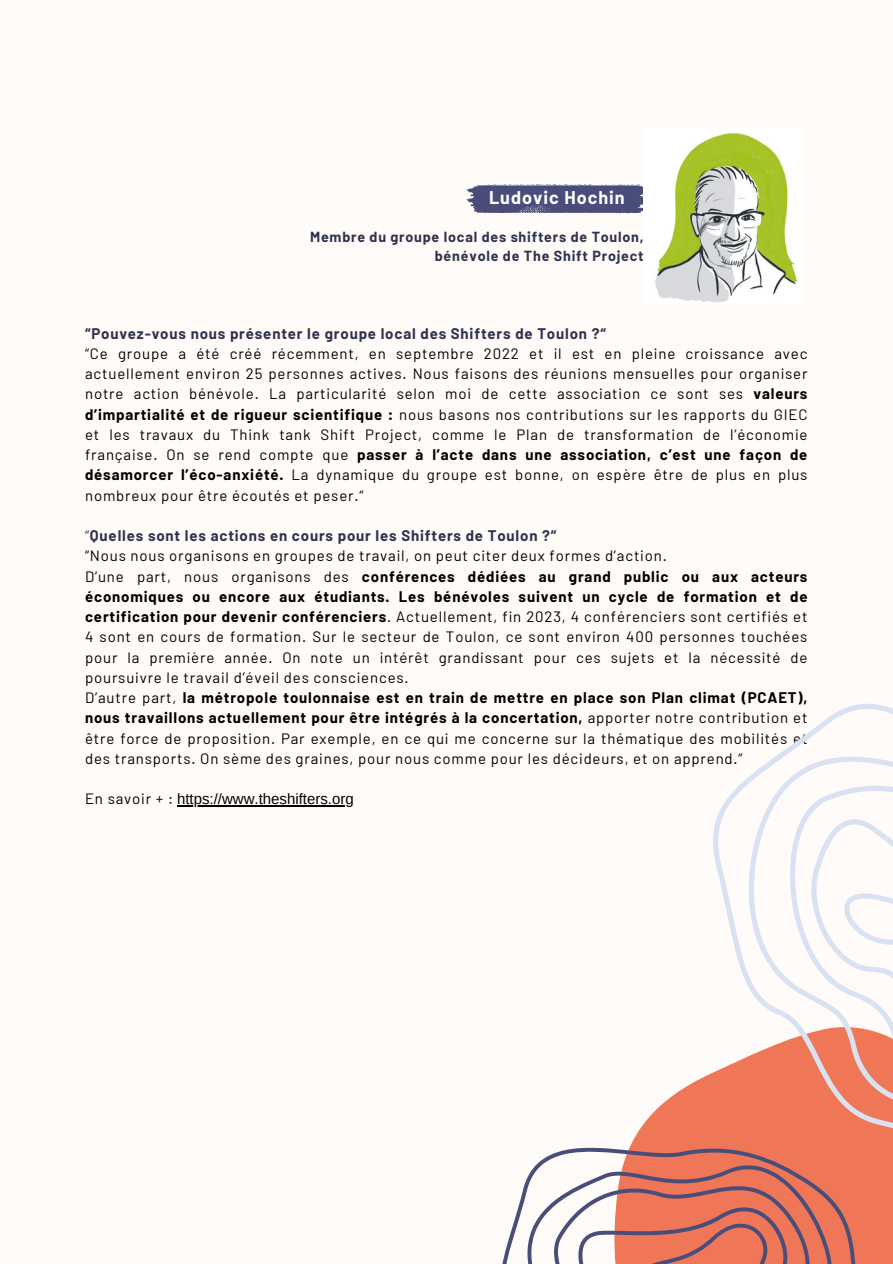
<style>
.page{position:relative;width:893px;height:1264px;background:#fff}
.page>*{position:absolute;margin:0;border:0;box-sizing:border-box;transform-origin:0 0}
.t1{font:700 18px "Barlow";letter-spacing:.055em;color:#fff}
.t2{font:15px/20.2px "Barlow";letter-spacing:.055em;color:#000}
.t3{font:15px/20.2px "Barlow";letter-spacing:.055em;color:#010101;text-align:justify}
.t4{font:700 15px "Barlow";letter-spacing:.055em;color:#2f3250}
.t5{font:15px "Arimo";color:#000}
.t6{font:700 14.25px/19.2px "Barlow";letter-spacing:.055em;color:#2f3250;text-align:right}
.s1{font-weight:700}
.s2{color:#2f3250}
.s3{font-weight:700;color:#2f3250}
.s4{font-family:"Barlow"}
</style>
<div class="page">
<div style="left:0;top:0;width:892px;height:1263px;background:#fffbf8"></div>
<svg style="left:466px;top:184px;width:177px;height:30px;background:#5e6189"></svg>
<img style="left:655px;top:133px;width:142px;height:170px">
<hr style="left:177px;top:805px;width:177px;height:1px;background:#000">
<svg style="left:502px;top:1094px;width:390px;height:169px"></svg>
<svg style="left:675px;top:704px;width:217px;height:491px"></svg>
<p class="t1" style="left:489px;top:186px;width:137px">Ludovic Hochin</p>
<p class="t6" style="left:310px;top:226px;width:335px">Membre du groupe local des shifters de Toulon, bénévole de The Shift Project</p>
<p class="t4" style="left:85px;top:323px;width:522px">“Pouvez-vous nous présenter le groupe local des Shifters de Toulon ?“</p>
<p class="t3" style="left:85px;top:342px;width:724px">“Ce groupe a été créé récemment, en septembre 2022 et il est en pleine croissance avec actuellement environ 25 personnes actives. Nous faisons des réunions mensuelles pour organiser notre action bénévole. La particularité selon moi de cette association ce sont ses <span class="s1">valeurs d’impartialité et de rigueur scientifique :</span> nous basons nos contributions sur les rapports du GIEC et les travaux du Think tank Shift Project, comme le Plan de transformation de l’économie française. On se rend compte que <span class="s1">passer à l’acte dans une association, c’est une façon de désamorcer l’éco-anxiété.</span> La dynamique du groupe est bonne, on espère être de plus en plus nombreux pour être écoutés et peser.“</p>
<p class="t2" style="left:85px;top:525px;width:724px"><span class="s2">“</span><span class="s3">Quelles sont les actions en cours pour les Shifters de Toulon ?“<br></span>“Nous nous organisons en groupes de travail, on peut citer deux formes d’action.<br>D’une part, nous organisons des <span class="s1">conférences dédiées au grand public ou aux acteurs économiques ou encore aux étudiants. Les bénévoles suivent un cycle de formation et de certification pour devenir conférenciers</span>. Actuellement, fin 2023, 4 conférenciers sont certifiés et 4 sont en cours de formation. Sur le secteur de Toulon, ce sont environ 400 personnes touchées pour la première année. On note un intérêt grandissant pour ces sujets et la nécessité de poursuivre le travail d’éveil des consciences.<br>D’autre part, <span class="s1">la métropole toulonnaise est en train de mettre en place son Plan climat (PCAET), nous travaillons actuellement pour être intégrés à la concertation,</span> apporter notre contribution et être force de proposition. Par exemple, en ce qui me concerne sur la thématique des mobilités et des transports. On sème des graines, pour nous comme pour les décideurs, et on apprend.”</p>
<p class="t5" style="left:85px;top:790px;width:270px"><span class="s4">En savoir + :</span> https://www.theshifters.org</p>
</div>
